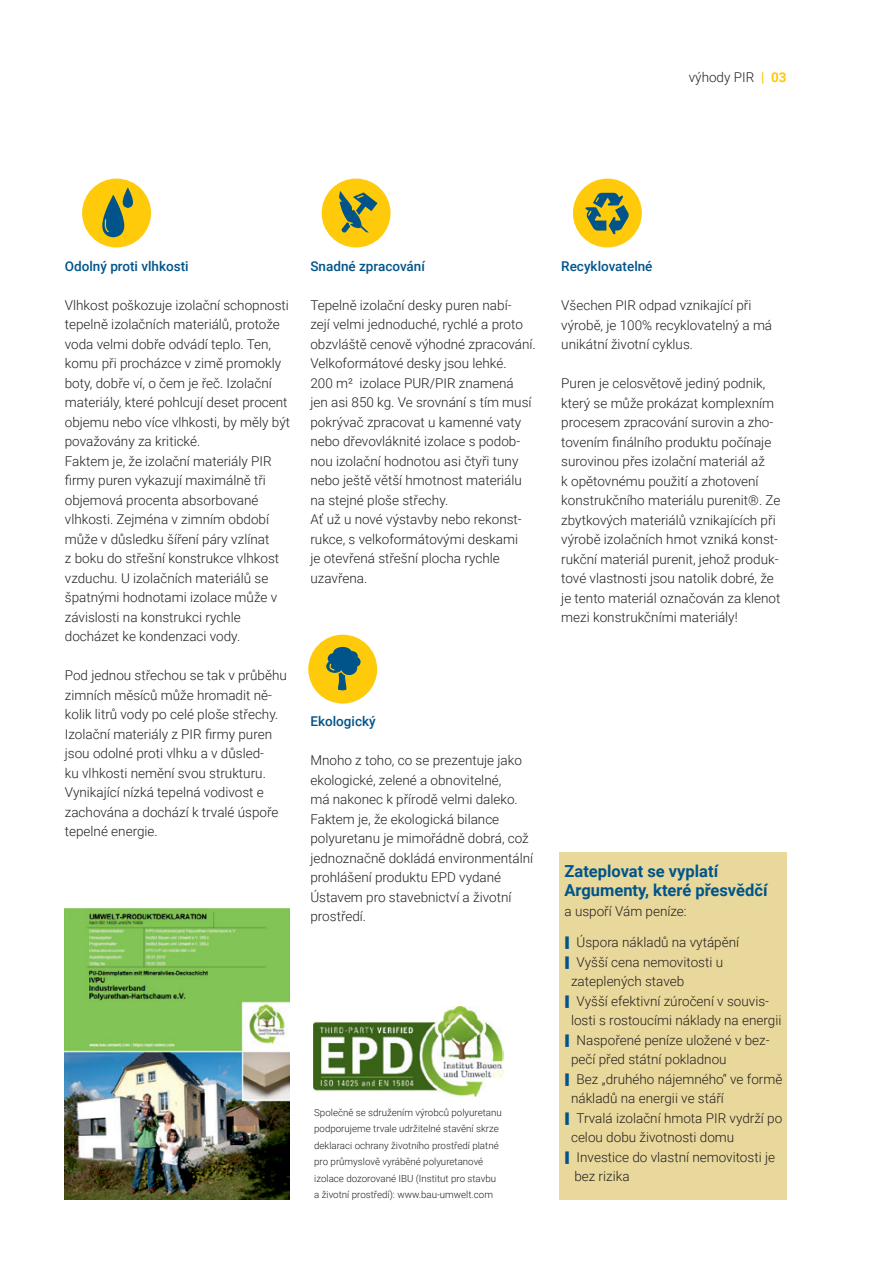
<style>
.page{position:relative;width:893px;height:1263px;background:#fff}
.page>*{position:absolute;margin:0;border:0;box-sizing:border-box;transform-origin:0 0}
.t1{font:700 16.5px/19.5px "Roboto";color:#005489}
.t2{font:300 13.5px/19.5px "Roboto";color:#231f20}
.t3{font:500 13.5px "Roboto";color:#005489}
.t4{font:300 9.75px/16.5px "Roboto";color:#231f20}
.s1{font-weight:700;color:#feca0a}
</style>
<div class="page">
<div style="left:559px;top:852px;width:228px;height:347px;background:#e9d89b"></div>
<div style="left:573px;top:179px;width:69px;height:68px;background:#feca0a;border-radius:50%"></div>
<svg style="left:585px;top:193px;width:44px;height:41px"></svg>
<div style="left:82px;top:179px;width:69px;height:68px;background:#feca0a;border-radius:50%"></div>
<svg style="left:102px;top:187px;width:31px;height:50px"></svg>
<div style="left:322px;top:179px;width:69px;height:68px;background:#feca0a;border-radius:50%"></div>
<svg style="left:339px;top:191px;width:39px;height:41px"></svg>
<div style="left:308px;top:635px;width:69px;height:68px;background:#feca0a;border-radius:50%"></div>
<svg style="left:326px;top:647px;width:35px;height:43px"></svg>
<img style="left:314px;top:1006px;width:189px;height:91px">
<img style="left:64px;top:908px;width:225px;height:291px">
<p class="t2" style="left:689px;top:67px;width:99px">výhody PIR <span class="s1">| 03</span></p>
<p class="t3" style="left:65px;top:257px;width:125px">Odolný proti vlhkosti</p>
<p class="t2" style="left:65px;top:295px;width:227px">Vlhkost poškozuje izolační schopnosti tepelně izolačních materiálů, protože voda velmi dobře odvádí teplo. Ten, komu při procházce v zimě promokly boty, dobře ví, o čem je řeč. Izolační materiály, které pohlcují deset procent objemu nebo více vlhkosti, by měly být považovány za kritické.<br>Faktem je, že izolační materiály PIR firmy puren vykazují maximálně tři objemová procenta absorbované vlhkosti. Zejména v zimním období může v důsledku šíření páry vzlínat<br>z boku do střešní konstrukce vlhkost vzduchu. U izolačních materiálů se špatnými hodnotami izolace může v závislosti na konstrukci rychle docházet ke kondenzaci vody.</p>
<p class="t2" style="left:65px;top:665px;width:224px">Pod jednou střechou se tak v průběhu zimních měsíců může hromadit ně&shy;kolik litrů vody po celé ploše střechy.<br>Izolační materiály z PIR firmy puren jsou odolné proti vlhku a v důsled-<br>ku vlhkosti nemění svou strukturu.<br>Vynikající nízká tepelná vodivost e zachována a dochází k trvalé úspoře tepelné energie.</p>
<p class="t3" style="left:310px;top:256px;width:116px">Snadné zpracování</p>
<p class="t2" style="left:310px;top:295px;width:227px">Tepelně izolační desky puren nabí-<br>zejí velmi jednoduché, rychlé a proto obzvláště cenově výhodné zpracování.<br>Velkoformátové desky jsou lehké.<br>200 m² izolace PUR/PIR znamená<br>jen asi 850 kg. Ve srovnání s tím musí pokrývač zpracovat u kamenné vaty nebo dřevovláknité izolace s podob&shy;nou izolační hodnotou asi čtyři tuny nebo ještě větší hmotnost materiálu na stejné ploše střechy.<br>Ať už u nové výstavby nebo rekonst&shy;rukce, s velkoformátovými deskami<br>je otevřená střešní plocha rychle uzavřena.</p>
<p class="t3" style="left:310px;top:712px;width:67px">Ekologický</p>
<p class="t2" style="left:310px;top:750px;width:224px">Mnoho z toho, co se prezentuje jako ekologické, zelené a obnovitelné,<br>má nakonec k přírodě velmi daleko.<br>Faktem je, že ekologická bilance polyuretanu je mimořádně dobrá, což jednoznačně dokládá environmentální prohlášení produktu EPD vydané<br>Ústavem pro stavebnictví a životní prostředí.</p>
<p class="t4" style="left:314px;top:1104px;width:189px">Společně se sdružením výrobců polyuretanu podporujeme trvale udržitelné stavění skrze deklaraci ochrany životního prostředí platné pro průmyslově vyráběné polyuretanové izolace dozorované IBU (Institut pro stavbu a životní prostředí): www.bau-umwelt.com</p>
<p class="t3" style="left:561px;top:257px;width:93px">Recyklovatelné</p>
<p class="t2" style="left:561px;top:295px;width:212px">Všechen PIR odpad vznikající při výrobě, je 100% recyklovatelný a má unikátní životní cyklus.</p>
<p class="t2" style="left:561px;top:373px;width:221px">Puren je celosvětově jediný podnik, který se může prokázat komplexním procesem zpracování surovin a zho&shy;tovením finálního produktu počínaje surovinou přes izolační materiál až<br>k opětovnému použití a zhotovení konstrukčního materiálu purenit®. Ze zbytkových materiálů vznikajících při výrobě izolačních hmot vzniká konst&shy;rukční materiál purenit, jehož produk&shy;tové vlastnosti jsou natolik dobré, že je tento materiál označován za klenot mezi konstrukčními materiály!</p>
<p class="t1" style="left:564px;top:860px;width:205px">Zateplovat se vyplatí<br>Argumenty, které přesvědčí</p>
<p class="t2" style="left:564px;top:901px;width:124px">a uspoří Vám peníze:</p>
<p class="t2" style="left:577px;top:932px;width:164px">Úspora nákladů na vytápění</p>
<p class="t2" style="left:577px;top:952px;width:148px">Vyšší cena nemovitosti u</p>
<p class="t2" style="left:571px;top:971px;width:115px">zateplených staveb</p>
<p class="t2" style="left:577px;top:991px;width:194px">Vyšší efektivní zúročení v souvis-</p>
<p class="t2" style="left:571px;top:1010px;width:212px">losti s rostoucími náklady na energii</p>
<p class="t2" style="left:577px;top:1030px;width:195px">Naspořené peníze uložené v bez-</p>
<p class="t2" style="left:571px;top:1049px;width:157px">pečí před státní pokladnou</p>
<p class="t2" style="left:577px;top:1068px;width:207px">Bez „druhého nájemného“ ve formě</p>
<p class="t2" style="left:571px;top:1088px;width:154px">nákladů na energii ve stáří</p>
<p class="t2" style="left:577px;top:1107px;width:207px">Trvalá izolační hmota PIR vydrží po</p>
<p class="t2" style="left:571px;top:1127px;width:165px">celou dobu životnosti domu</p>
<p class="t2" style="left:577px;top:1146px;width:200px">Investice do vlastní nemovitosti je</p>
<p class="t2" style="left:574px;top:1166px;width:57px">bez rizika</p>
</div>
